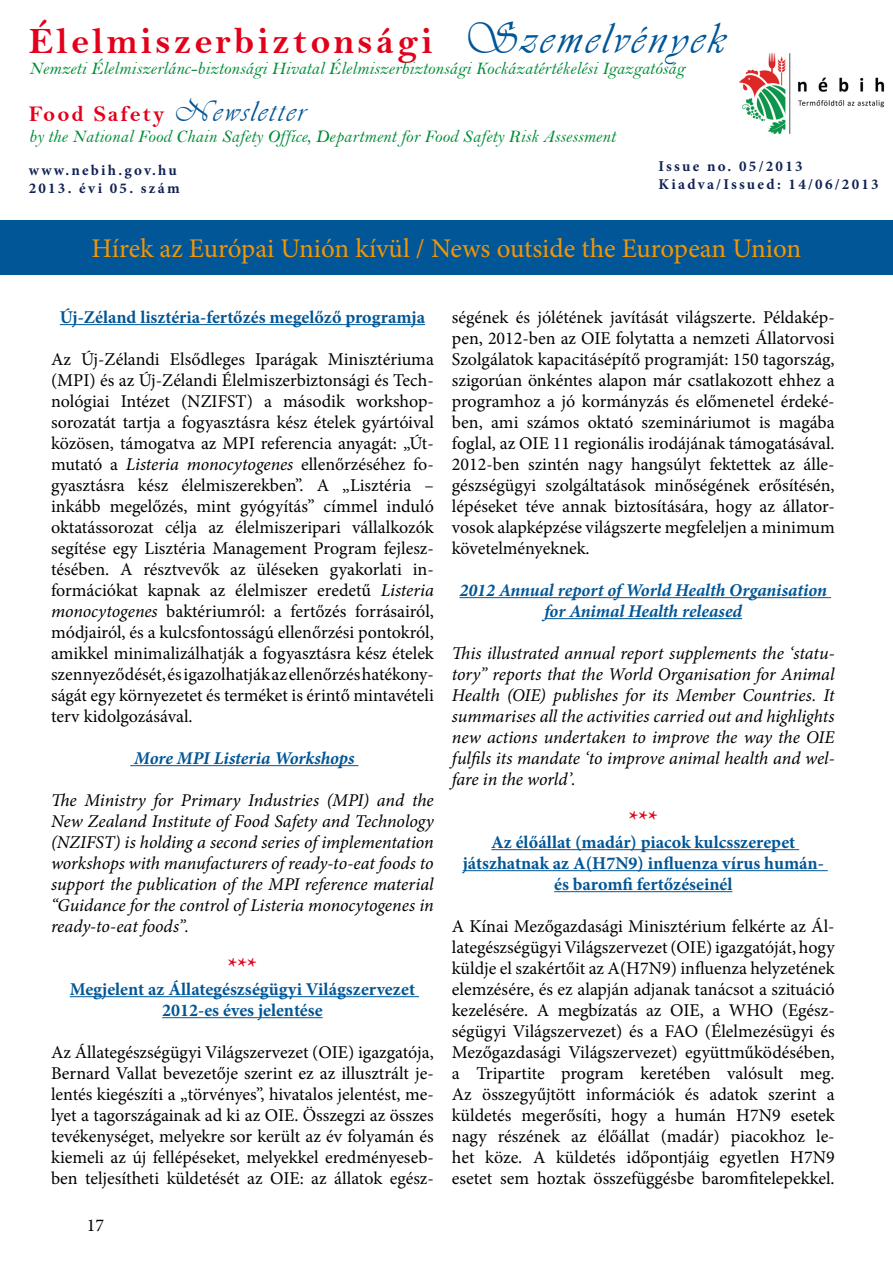
<style>
.page{position:relative;width:893px;height:1263px;background:#fff}
.page>*{position:absolute;margin:0;border:0;box-sizing:border-box;transform-origin:0 0}
.t1{font:37.5px "Bell MT Bold";letter-spacing:.085em;color:#e2001a}
.t2{font:27px "Minion Pro";color:#f39503}
.t3{font:700 24px "Minion Pro";color:#e2001a}
.t4{font:22.5px "Bell MT Bold";letter-spacing:.085em;color:#e2001a}
.t5{font:18px/21px "Minion Pro";color:#000;text-align:justify}
.t6{font:italic 18px/21px "Minion Pro";letter-spacing:-.005em;color:#000;text-align:justify}
.t7{font:700 18px/21px "Minion Pro";color:#005697;text-align:center}
.t8{font:18px "Bell MT Italic";color:#008c36}
.t9{font:italic 700 18px/21px "Minion Pro";letter-spacing:-.005em;color:#005697;text-align:center}
.t10{font:700 15px/18px "Minion Pro";letter-spacing:.15em;color:#112152}
.s1{font-family:"Vivaldii";font-size:45px;color:#005697}
.s2{font-family:"Vivaldii";font-size:30px;color:#005697}
.s3{font-style:italic}
</style>
<div class="page">
<hr style="left:60px;top:324px;width:365px;height:1px;background:#005697">
<hr style="left:130px;top:765px;width:229px;height:1px;background:#005697">
<hr style="left:70px;top:996px;width:349px;height:1px;background:#005697">
<hr style="left:162px;top:1017px;width:161px;height:1px;background:#005697">
<hr style="left:459px;top:597px;width:372px;height:1px;background:#005697">
<hr style="left:544px;top:618px;width:198px;height:1px;background:#005697">
<hr style="left:491px;top:849px;width:308px;height:1px;background:#005697">
<hr style="left:463px;top:870px;width:365px;height:1px;background:#005697">
<hr style="left:554px;top:891px;width:178px;height:1px;background:#005697">
<div style="left:0;top:220px;width:893px;height:54px;background:#005697"></div>
<img style="left:739px;top:53px;width:146px;height:82px">
<h1 class="t1" style="left:29px;top:18px;width:698px">Élelmiszerbiztonsági <span class="s1">Szemelvények</span></h1>
<p class="t8" style="left:29px;top:58px;width:657px">Nemzeti Élelmiszerlánc-biztonsági Hivatal Élelmiszerbiztonsági Kockázatértékelési Igazgatóság</p>
<p class="t4" style="left:29px;top:100px;width:278px">Food Safety <span class="s2">Newsletter</span></p>
<p class="t8" style="left:29px;top:126px;width:588px">by the National Food Chain Safety Office, Department for Food Safety Risk Assessment</p>
<p class="t10" style="left:29px;top:161px;width:152px">www.nebih.gov.hu<br>2013. évi 05. szám</p>
<p class="t10" style="left:659px;top:157px;width:222px">Issue no. 05/2013<br>Kiadva/Issued: 14/06/2013</p>
<h2 class="t2" style="left:92px;top:230px;width:711px">Hírek az Európai Unión kívül / News outside the European Union</h2>
<p class="t7" style="left:60px;top:306px;width:367px">Új-Zéland lisztéria-fertőzés megelőző programja</p>
<p class="t5" style="left:51px;top:349px;width:384px">Az Új-Zélandi Elsődleges Iparágak Minisztériuma (MPI) és az Új-Zélandi Élelmiszerbiztonsági és Tech&shy;nológiai Intézet (NZIFST) a második workshop&shy;sorozatát tartja a fogyasztásra kész ételek gyártóival közösen, támogatva az MPI referencia anyagát: „Út&shy;mutató a <span class="s3">Listeria monocytogenes</span> ellenőrzéséhez fo&shy;gyasztásra kész élelmiszerekben”. A „Lisztéria – inkább megelőzés, mint gyógyítás” címmel induló oktatássorozat célja az élelmiszeripari vállalkozók segítése egy Lisztéria Management Program fejlesz&shy;tésében. A résztvevők az üléseken gyakorlati in&shy;formációkat kapnak az élelmiszer eredetű <span class="s3">Listeria monocytogenes</span> baktériumról: a fertőzés forrásairól, módjairól, és a kulcsfontosságú ellenőrzési pontokról, amikkel minimalizálhatják a fogyasztásra kész ételek szennyeződését, és igazolhatják az ellenőrzés hatékony&shy;ságát egy környezetet és terméket is érintő mintavételi terv kidolgozásával.</p>
<p class="t9" style="left:134px;top:747px;width:222px">More MPI Listeria Workshops</p>
<p class="t6" style="left:51px;top:790px;width:384px">The Ministry for Primary Industries (MPI) and the New Zealand Institute of Food Safety and Technology (NZIFST) is holding a second series of implementation workshops with manufacturers of ready-to-eat foods to support the publication of the MPI reference material “Guidance for the control of Listeria monocytogenes in ready-to-eat foods”.</p>
<h3 class="t3" style="left:228px;top:949px;width:31px">***</h3>
<p class="t7" style="left:70px;top:978px;width:347px">Megjelent az Állategészségügyi Világszervezet<br>2012-es éves jelentése</p>
<p class="t5" style="left:51px;top:1042px;width:384px">Az Állategészségügyi Világszervezet (OIE) igazgatója, Bernard Vallat bevezetője szerint ez az illusztrált je&shy;lentés kiegészíti a „törvényes”, hivatalos jelentést, me&shy;lyet a tagországainak ad ki az OIE. Összegzi az összes tevékenységet, melyekre sor került az év folyamán és kiemeli az új fellépéseket, melyekkel eredményeseb&shy;ben teljesítheti küldetését az OIE: az állatok egész-</p>
<p class="t5" style="left:87px;top:1215px;width:19px">17</p>
<p class="t5" style="left:452px;top:307px;width:384px">ségének és jólétének javítását világszerte. Példakép&shy;pen, 2012-ben az OIE folytatta a nemzeti Állatorvosi Szolgálatok kapacitásépítő programját: 150 tagország, szigorúan önkéntes alapon már csatlakozott ehhez a programhoz a jó kormányzás és előmenetel érdeké&shy;ben, ami számos oktató szemináriumot is magába foglal, az OIE 11 regionális irodájának támogatásával.<br>2012-ben szintén nagy hangsúlyt fektettek az álle&shy;gészségügyi szolgáltatások minőségének erősítésén, lépéseket téve annak biztosítására, hogy az állator&shy;vosok alapképzése világszerte megfeleljen a minimum követelményeknek.</p>
<p class="t9" style="left:459px;top:579px;width:369px">2012 Annual report of World Health Organisation for Animal Health released</p>
<p class="t6" style="left:452px;top:643px;width:384px">This illustrated annual report supplements the ‘statu&shy;tory” reports that the World Organisation for Animal Health (OIE) publishes for its Member Countries. It summarises all the activities carried out and highlights new actions undertaken to improve the way the OIE fulfils its mandate ‘to improve animal health and wel&shy;fare in the world’.</p>
<h3 class="t3" style="left:629px;top:802px;width:31px">***</h3>
<p class="t7" style="left:463px;top:831px;width:363px">Az élőállat (madár) piacok kulcsszerepet játszhatnak az A(H7N9) influenza vírus humán&shy;és baromfi fertőzéseinél</p>
<p class="t5" style="left:452px;top:916px;width:384px">A Kínai Mezőgazdasági Minisztérium felkérte az Ál&shy;lategészségügyi Világszervezet (OIE) igazgatóját, hogy küldje el szakértőit az A(H7N9) influenza helyzetének elemzésére, és ez alapján adjanak tanácsot a szituáció kezelésére. A megbízatás az OIE, a WHO (Egész&shy;ségügyi Világszervezet) és a FAO (Élelmezésügyi és Mezőgazdasági Világszervezet) együttműködésében, a Tripartite program keretében valósult meg.<br>Az összegyűjtött információk és adatok szerint a küldetés megerősíti, hogy a humán H7N9 esetek nagy részének az élőállat (madár) piacokhoz le&shy;het köze. A küldetés időpontjáig egyetlen H7N9 esetet sem hoztak összefüggésbe baromfitelepekkel.</p>
</div>
